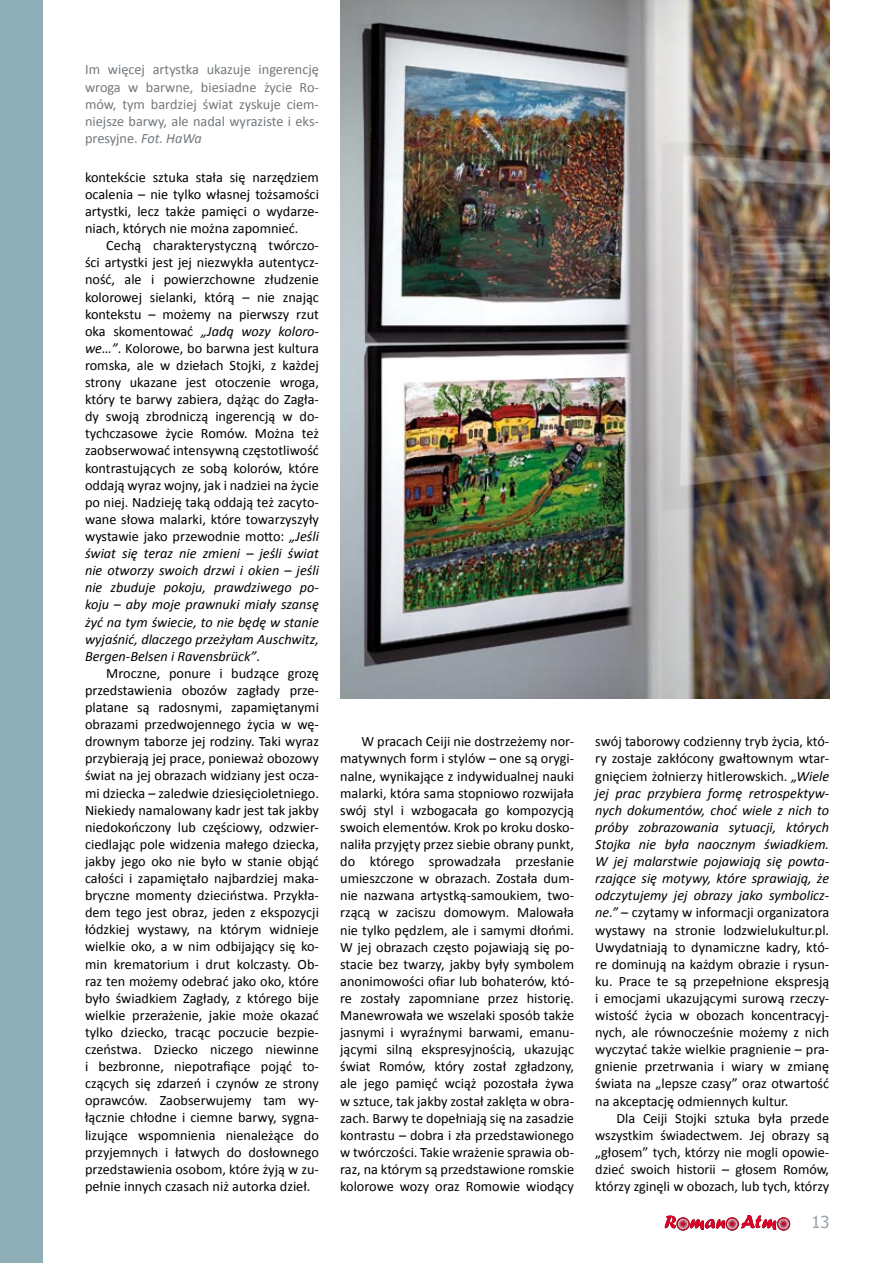
<style>
.page{position:relative;width:893px;height:1263px;background:#fff}
.page>*{position:absolute;margin:0;border:0;box-sizing:border-box;transform-origin:0 0}
.t1{font:16.5px "Tahoma";color:#99a1a6}
.t2{font:14.25px/17.1px "Calibri";color:#000;text-align:justify}
.t3{font:14.25px/17.1px "Calibri";color:#72787d;text-align:justify}
.s1{font-style:italic}
</style>
<div class="page">
<img style="left:340px;top:0;width:489px;height:698px">
<svg style="left:664px;top:1215px;width:126px;height:15px"></svg>
<div style="left:0;top:0;width:43px;height:1263px;background:#8eaeb7"></div>
<p class="t3" style="left:85px;top:60px;width:235px">Im więcej artystka ukazuje ingerencję wroga w barwne, biesiadne życie Ro&shy;mów, tym bardziej świat zyskuje ciem&shy;niejsze barwy, ale nadal wyraziste i eks&shy;presyjne. <span class="s1">Fot. HaWa</span></p>
<p class="t2" style="left:85px;top:168px;width:235px">kontekście sztuka stała się narzędziem ocalenia – nie tylko własnej tożsamości artystki, lecz także pamięci o wydarze&shy;niach, których nie można zapomnieć.</p>
<p class="t2" style="left:85px;top:236px;width:235px;text-indent:21px">Cechą charakterystyczną twórczo&shy;ści artystki jest jej niezwykła autentycz&shy;ność, ale i powierzchowne złudzenie kolorowej sielanki, którą – nie znając kontekstu – możemy na pierwszy rzut oka skomentować <span class="s1">„Jadą wozy koloro&shy;we…”</span>. Kolorowe, bo barwna jest kultura romska, ale w dziełach Stojki, z każdej strony ukazane jest otoczenie wroga, który te barwy zabiera, dążąc do Zagła&shy;dy swoją zbrodniczą ingerencją w do&shy;tychczasowe życie Romów. Można też zaobserwować intensywną częstotliwość kontrastujących ze sobą kolorów, które oddają wyraz wojny, jak i nadziei na życie po niej. Nadzieję taką oddają też zacyto&shy;wane słowa malarki, które towarzyszyły wystawie jako przewodnie motto: <span class="s1">„Jeśli świat się teraz nie zmieni – jeśli świat nie otworzy swoich drzwi i okien – jeśli nie zbuduje pokoju, prawdziwego po&shy;koju – aby moje prawnuki miały szansę żyć na tym świecie, to nie będę w stanie wyjaśnić, dlaczego przeżyłam Auschwitz, Bergen-Belsen i Ravensbrück”</span>.</p>
<p class="t2" style="left:85px;top:664px;width:235px;text-indent:21px">Mroczne, ponure i budzące grozę przedstawienia obozów zagłady prze&shy;platane są radosnymi, zapamiętanymi obrazami przedwojennego życia w wę&shy;drownym taborze jej rodziny. Taki wyraz przybierają jej prace, ponieważ obozowy świat na jej obrazach widziany jest ocza&shy;mi dziecka – zaledwie dziesięcioletniego.<br>Niekiedy namalowany kadr jest tak jakby niedokończony lub częściowy, odzwier&shy;ciedlając pole widzenia małego dziecka, jakby jego oko nie było w stanie objąć całości i zapamiętało najbardziej maka&shy;bryczne momenty dzieciństwa. Przykła&shy;dem tego jest obraz, jeden z ekspozycji łódzkiej wystawy, na którym widnieje wielkie oko, a w nim odbijający się ko&shy;min krematorium i drut kolczasty. Ob&shy;raz ten możemy odebrać jako oko, które było świadkiem Zagłady, z którego bije wielkie przerażenie, jakie może okazać tylko dziecko, tracąc poczucie bezpie&shy;czeństwa. Dziecko niczego niewinne i bezbronne, niepotrafiące pojąć to&shy;czących się zdarzeń i czynów ze strony oprawców. Zaobserwujemy tam wy&shy;łącznie chłodne i ciemne barwy, sygna&shy;lizujące wspomnienia nienależące do przyjemnych i łatwych do dosłownego przedstawienia osobom, które żyją w zu&shy;pełnie innych czasach niż autorka dzieł.</p>
<p class="t2" style="left:340px;top:732px;width:235px;text-indent:21px">W pracach Ceiji nie dostrzeżemy nor&shy;matywnych form i stylów – one są orygi&shy;nalne, wynikające z indywidualnej nauki malarki, która sama stopniowo rozwijała swój styl i wzbogacała go kompozycją swoich elementów. Krok po kroku dosko&shy;naliła przyjęty przez siebie obrany punkt, do którego sprowadzała przesłanie umieszczone w obrazach. Została dum&shy;nie nazwana artystką-samoukiem, two&shy;rzącą w zaciszu domowym. Malowała nie tylko pędzlem, ale i samymi dłońmi.<br>W jej obrazach często pojawiają się po&shy;stacie bez twarzy, jakby były symbolem anonimowości ofiar lub bohaterów, któ&shy;re zostały zapomniane przez historię.<br>Manewrowała we wszelaki sposób także jasnymi i wyraźnymi barwami, emanu&shy;jącymi silną ekspresyjnością, ukazując świat Romów, który został zgładzony, ale jego pamięć wciąż pozostała żywa w sztuce, tak jakby został zaklęta w obra&shy;zach. Barwy te dopełniają się na zasadzie kontrastu – dobra i zła przedstawionego w twórczości. Takie wrażenie sprawia ob&shy;raz, na którym są przedstawione romskie kolorowe wozy oraz Romowie wiodący</p>
<p class="t2" style="left:595px;top:732px;width:235px">swój taborowy codzienny tryb życia, któ&shy;ry zostaje zakłócony gwałtownym wtar&shy;gnięciem żołnierzy hitlerowskich. <span class="s1">„Wiele jej prac przybiera formę retrospektyw&shy;nych dokumentów, choć wiele z nich to próby zobrazowania sytuacji, których Stojka nie była naocznym świadkiem.<br>W jej malarstwie pojawiają się powta&shy;rzające się motywy, które sprawiają, że odczytujemy jej obrazy jako symbolicz&shy;ne.”</span> – czytamy w informacji organizatora wystawy na stronie lodzwielukultur.pl.<br>Uwydatniają to dynamiczne kadry, któ&shy;re dominują na każdym obrazie i rysun&shy;ku. Prace te są przepełnione ekspresją i emocjami ukazującymi surową rzeczy&shy;wistość życia w obozach koncentracyj&shy;nych, ale równocześnie możemy z nich wyczytać także wielkie pragnienie – pra&shy;gnienie przetrwania i wiary w zmianę świata na „lepsze czasy” oraz otwartość na akceptację odmiennych kultur.</p>
<p class="t2" style="left:595px;top:1109px;width:235px;text-indent:21px">Dla Ceiji Stojki sztuka była przede wszystkim świadectwem. Jej obrazy są „głosem” tych, którzy nie mogli opowie&shy;dzieć swoich historii – głosem Romów, którzy zginęli w obozach, lub tych, którzy</p>
<p class="t1" style="left:811px;top:1211px;width:9px">13</p>
</div>
